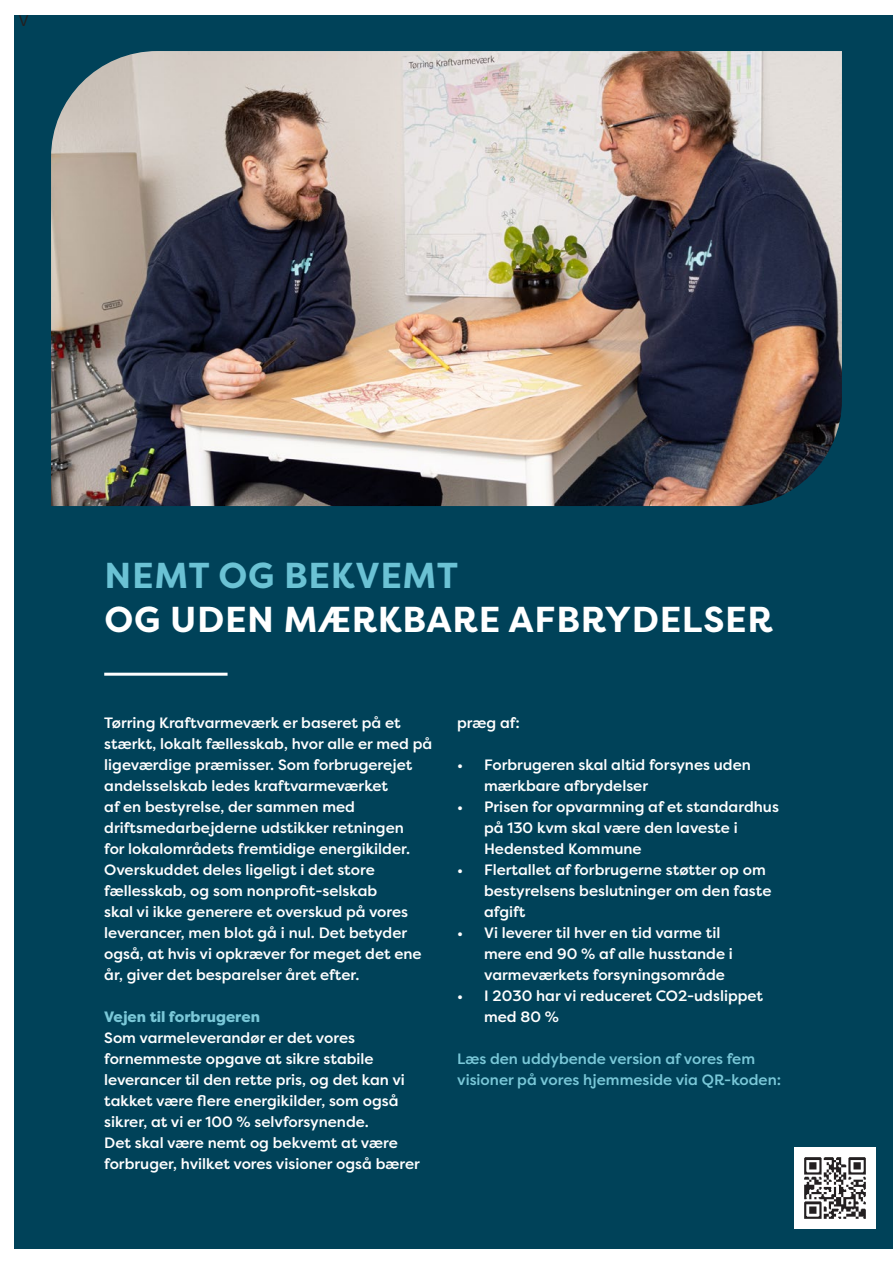
<style>
.page{position:relative;width:893px;height:1263px;background:#fff}
.page>*{position:absolute;margin:0;border:0;box-sizing:border-box;transform-origin:0 0}
.t1{font:700 36px "Filson Pro";letter-spacing:.02em;color:#fff}
.t2{font:700 36px "Filson Pro";letter-spacing:.02em;color:#6bc2d4}
.P1{font:500 15px/21px "Filson Pro";color:#fff}
.P1-2{font:500 15px/21px "Filson Pro";color:#7ac8d8}
.P1-3{font:800 15px "Filson Pro";color:#7ac8d8}
.t3{font:15px "Helvetica Neue LT Std";color:#231f20}
</style>
<div class="page">
<div style="left:15px;top:15px;width:878px;height:1233px;background:#004259"></div>
<img style="left:51px;top:51px;width:791px;height:455px">
<hr style="left:104px;top:673px;width:124px;height:3px;background:#fff">
<img style="left:794px;top:1148px;width:81px;height:81px">
<p class="t3" style="left:19px;top:11px;width:11px">V</p>
<h3 class="t2" style="left:105px;top:553px;width:355px">NEMT OG BEKVEMT</h3>
<h3 class="t1" style="left:105px;top:596px;width:670px">OG UDEN MÆRKBARE AFBRYDELSER</h3>
<p class="P1" style="left:104px;top:712px;width:330px">Tørring Kraftvarmeværk er baseret på et stærkt, lokalt fællesskab, hvor alle er med på ligeværdige præmisser. Som forbrugerejet andelsselskab ledes kraftvarmeværket<br>af en bestyrelse, der sammen med driftsmedarbejderne udstikker retningen<br>for lokalområdets fremtidige energikilder.<br>Overskuddet deles ligeligt i det store fællesskab, og som nonprofit-selskab<br>skal vi ikke generere et overskud på vores leverancer, men blot gå i nul. Det betyder også, at hvis vi opkræver for meget det ene år, giver det besparelser året efter.</p>
<p class="P1-3" style="left:104px;top:1007px;width:157px">Vejen til forbrugeren</p>
<p class="P1" style="left:104px;top:1027px;width:302px">Som varmeleverandør er det vores fornemmeste opgave at sikre stabile leverancer til den rette pris, og det kan vi takket være flere energikilder, som også sikrer, at vi er 100 % selvforsynende.</p>
<p class="P1" style="left:104px;top:1132px;width:317px">Det skal være nemt og bekvemt at være forbruger, hvilket vores visioner også bærer</p>
<p class="P1" style="left:457px;top:712px;width:64px">præg af:</p>
<p class="P1" style="left:484px;top:754px;width:268px;text-indent:-27px">• Forbrugeren skal altid forsynes uden mærkbare afbrydelser</p>
<p class="P1" style="left:484px;top:796px;width:296px;text-indent:-27px">• Prisen for opvarmning af et standardhus på 130 kvm skal være den laveste i<br>Hedensted Kommune</p>
<p class="P1" style="left:484px;top:859px;width:289px;text-indent:-27px">• Flertallet af forbrugerne støtter op om bestyrelsens beslutninger om den faste afgift</p>
<p class="P1" style="left:484px;top:922px;width:250px;text-indent:-27px">• Vi leverer til hver en tid varme til mere end 90 % af alle husstande i varmeværkets forsyningsområde</p>
<p class="P1" style="left:484px;top:985px;width:280px;text-indent:-27px">• I 2030 har vi reduceret CO2-udslippet med 80 %</p>
<p class="P1-2" style="left:457px;top:1048px;width:326px">Læs den uddybende version af vores fem visioner på vores hjemmeside via QR-koden:</p>
</div>
